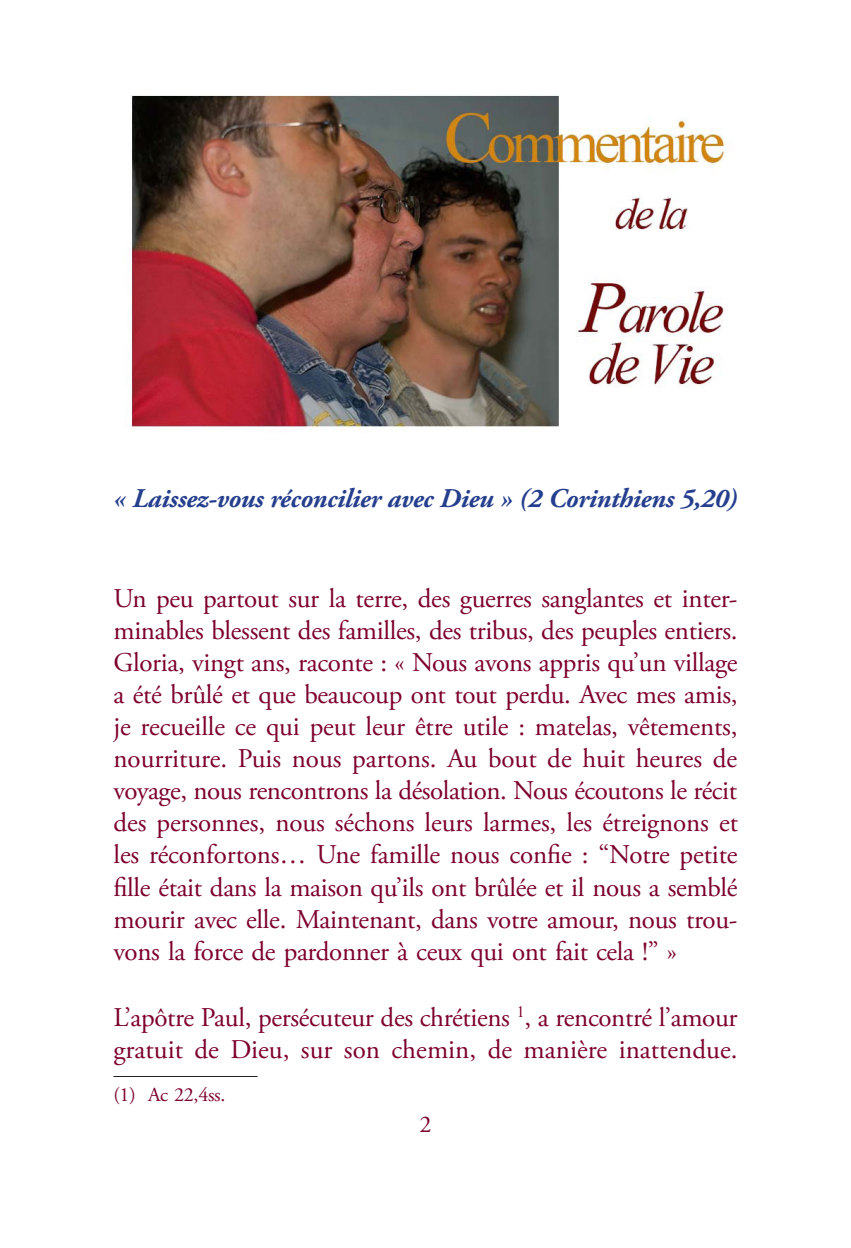
<style>
.page{position:relative;width:851px;height:1248px;background:#fff}
.page>*{position:absolute;margin:0;border:0;box-sizing:border-box;transform-origin:0 0}
.Normal__1_ligne{font:27px/32px "Adobe Garamond Pro";letter-spacing:-.015em;color:#7d002d;text-align:justify}
.Titre_2{font:italic 700 27px "Adobe Garamond Pro";letter-spacing:-.015em;color:#253f8e}
.t1{font:24px "Adobe Garamond Pro";color:#7d002d}
.Note_de_bas_de_page{font:20px "Adobe Garamond Pro";color:#7d002d}
</style>
<div class="page">
<hr style="left:113px;top:1076px;width:144px;height:1px;background:#231f20">
<img style="left:130px;top:95px;width:597px;height:337px">
<p class="Titre_2" style="left:113px;top:483px;width:625px">« Laissez-vous réconcilier avec Dieu » (2 Corinthiens 5,20)</p>
<p class="Normal__1_ligne" style="left:113px;top:583px;width:626px">Un peu partout sur la terre, des guerres sanglantes et inter&shy;minables blessent des familles, des tribus, des peuples entiers.<br>Gloria, vingt ans, raconte : « Nous avons appris qu’un village a été brûlé et que beaucoup ont tout perdu. Avec mes amis, je recueille ce qui peut leur être utile : matelas, vêtements, nourriture. Puis nous partons. Au bout de huit heures de voyage, nous rencontrons la désolation. Nous écoutons le récit des personnes, nous séchons leurs larmes, les étreignons et les réconfortons… Une famille nous confie : “Notre petite fille était dans la maison qu’ils ont brûlée et il nous a semblé mourir avec elle. Maintenant, dans votre amour, nous trou&shy;vons la force de pardonner à ceux qui ont fait cela !” »</p>
<p class="Normal__1_ligne" style="left:113px;top:1001px;width:625px">L’apôtre Paul, persécuteur des chrétiens <sup>1</sup>, a rencontré l’amour gratuit de Dieu, sur son chemin, de manière inattendue.</p>
<p class="Note_de_bas_de_page" style="left:113px;top:1082px;width:113px">(1) Ac 22,4ss.</p>
<p class="t1" style="left:419px;top:1109px;width:13px">2</p>
</div>
